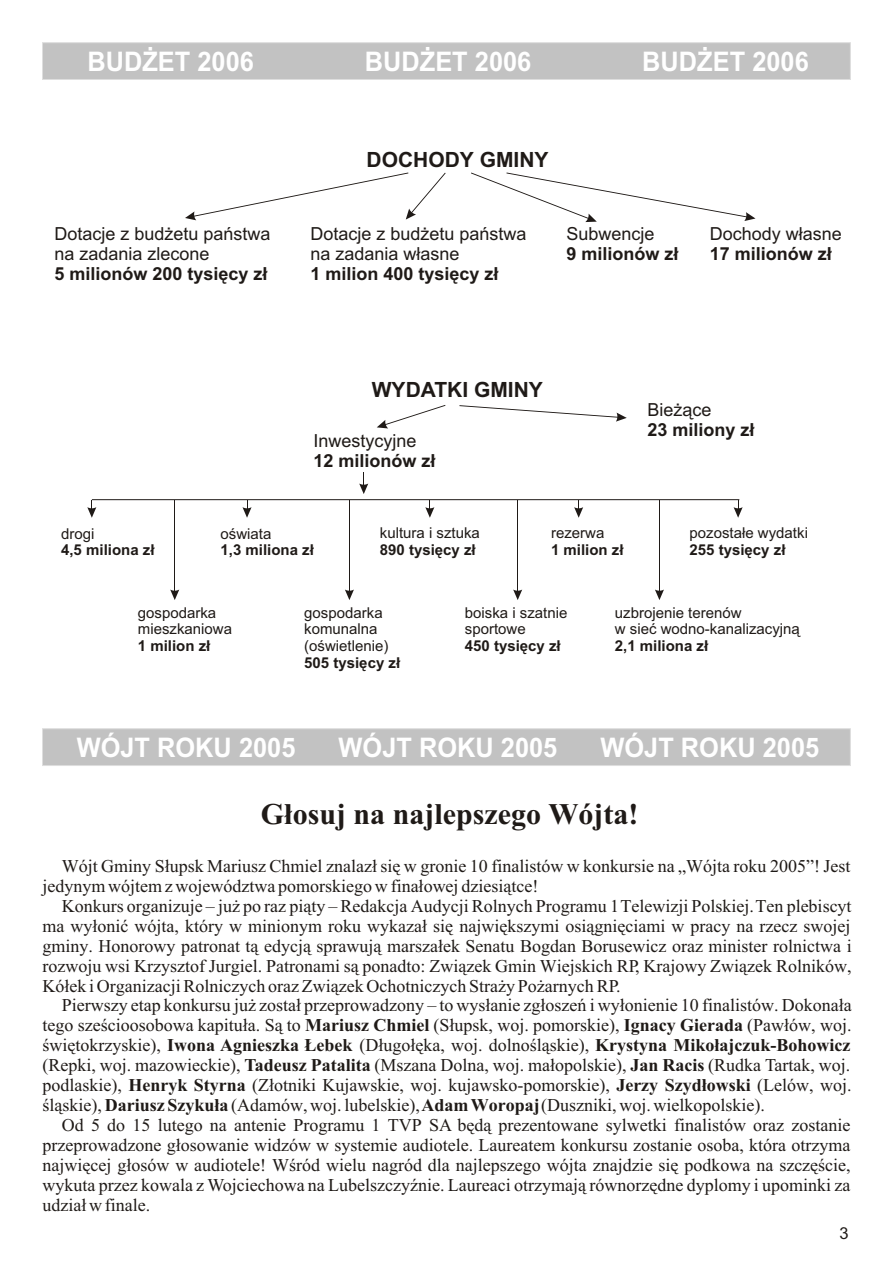
<style>
.page{position:relative;width:894px;height:1263px;background:#fff}
.page>*{position:absolute;margin:0;border:0;box-sizing:border-box;transform-origin:0 0}
.t1{font:700 30px "Times New Roman CE";color:#1f1a17}
.t2{font:700 27px "Arial CE";color:#fff;scale:.94 1}
.t3{font:700 21px "Arial CE";color:#1f1a17}
.t4{font:18px/20px "Times New Roman CE";color:#1f1a17;text-align:justify}
.t5{font:18px/20.1px "Arial CE";color:#1f1a17}
.t6{font:700 18px "Arial CE";color:#1f1a17}
.t7{font:16.5px "Arial CE";color:#1f1a17}
.t8{font:15px/16.8px "Arial CE";color:#1f1a17}
.t9{font:700 15px "Arial CE";color:#1f1a17}
.s1{font-weight:700}
</style>
<div class="page">
<div style="left:42px;top:43px;width:809px;height:37px;background:#c2c2c2;border:1px solid #dedede"></div>
<div style="left:42px;top:729px;width:809px;height:37px;background:#c2c2c2;border:1px solid #dedede"></div>
<hr style="left:92px;top:499px;width:647px;height:1px;background:#1f1a17">
<hr style="left:174px;top:500px;width:1px;height:95px;background:#1f1a17">
<svg style="left:170px;top:590px;width:9px;height:10px"></svg>
<svg style="left:87px;top:500px;width:9px;height:18px"></svg>
<svg style="left:242px;top:500px;width:10px;height:18px"></svg>
<svg style="left:359px;top:472px;width:9px;height:22px"></svg>
<svg style="left:377px;top:405px;width:68px;height:23px"></svg>
<svg style="left:471px;top:173px;width:285px;height:49px"></svg>
<svg style="left:185px;top:173px;width:261px;height:47px"></svg>
<svg style="left:459px;top:405px;width:168px;height:17px"></svg>
<svg style="left:425px;top:500px;width:9px;height:18px"></svg>
<svg style="left:574px;top:500px;width:9px;height:18px"></svg>
<svg style="left:734px;top:500px;width:9px;height:18px"></svg>
<hr style="left:349px;top:500px;width:1px;height:95px;background:#1f1a17">
<svg style="left:345px;top:590px;width:9px;height:10px"></svg>
<hr style="left:517px;top:500px;width:1px;height:95px;background:#1f1a17">
<svg style="left:513px;top:590px;width:9px;height:10px"></svg>
<hr style="left:659px;top:500px;width:1px;height:95px;background:#1f1a17">
<svg style="left:655px;top:590px;width:9px;height:10px"></svg>
<h2 class="t2" style="left:87px;top:51px;width:179px">BUD¯ET 2006</h2>
<p class="t5" style="left:54px;top:225px;width:218px">Dotacje z bud¿etu pañstwa na zadania zlecone</p>
<p class="t6" style="left:54px;top:267px;width:215px">5 milionów 200 tysiêcy z³</p>
<h2 class="t2" style="left:365px;top:51px;width:179px">BUD¯ET 2006</h2>
<h2 class="t2" style="left:642px;top:51px;width:179px">BUD¯ET 2006</h2>
<p class="t3" style="left:367px;top:152px;width:183px">DOCHODY GMINY</p>
<p class="t5" style="left:310px;top:225px;width:218px">Dotacje z bud¿etu pañstwa na zadania w³asne</p>
<p class="t6" style="left:310px;top:267px;width:190px">1 milion 400 tysiêcy z³</p>
<p class="t5" style="left:566px;top:225px;width:90px">Subwencje</p>
<p class="t6" style="left:566px;top:247px;width:114px">9 milionów z³</p>
<p class="t5" style="left:710px;top:225px;width:134px">Dochody w³asne</p>
<p class="t6" style="left:710px;top:247px;width:124px">17 milionów z³</p>
<p class="t3" style="left:372px;top:382px;width:173px">WYDATKI GMINY</p>
<p class="t5" style="left:313px;top:432px;width:105px">Inwestycyjne</p>
<p class="t6" style="left:313px;top:454px;width:124px">12 milionów z³</p>
<p class="t5" style="left:648px;top:401px;width:66px">Bie¿¹ce</p>
<p class="t6" style="left:648px;top:423px;width:109px">23 miliony z³</p>
<p class="t8" style="left:61px;top:526px;width:35px">drogi</p>
<p class="t9" style="left:61px;top:544px;width:95px">4,5 miliona z³</p>
<p class="t8" style="left:221px;top:526px;width:52px">oœwiata</p>
<p class="t9" style="left:221px;top:544px;width:95px">1,3 miliona z³</p>
<p class="t8" style="left:380px;top:526px;width:102px">kultura i sztuka</p>
<p class="t9" style="left:380px;top:544px;width:97px">890 tysiêcy z³</p>
<p class="t8" style="left:551px;top:526px;width:55px">rezerwa</p>
<p class="t9" style="left:551px;top:544px;width:74px">1 milion z³</p>
<p class="t8" style="left:690px;top:526px;width:120px">pozosta³e wydatki</p>
<p class="t9" style="left:690px;top:544px;width:97px">255 tysiêcy z³</p>
<p class="t8" style="left:138px;top:605px;width:96px">gospodarka mieszkaniowa</p>
<p class="t9" style="left:138px;top:640px;width:74px">1 milion z³</p>
<p class="t8" style="left:304px;top:605px;width:86px">gospodarka komunalna (oœwietlenie)</p>
<p class="t9" style="left:304px;top:657px;width:97px">505 tysiêcy z³</p>
<p class="t8" style="left:465px;top:605px;width:104px">boiska i szatnie sportowe</p>
<p class="t9" style="left:465px;top:640px;width:97px">450 tysiêcy z³</p>
<p class="t8" style="left:615px;top:605px;width:187px">uzbrojenie terenów<br>w sieæ wodno-kanalizacyjn¹</p>
<p class="t9" style="left:615px;top:640px;width:95px">2,1 miliona z³</p>
<h2 class="t2" style="left:77px;top:737px;width:234px">WÓJT ROKU 2005</h2>
<h2 class="t2" style="left:339px;top:737px;width:234px">WÓJT ROKU 2005</h2>
<h2 class="t2" style="left:601px;top:737px;width:234px">WÓJT ROKU 2005</h2>
<h1 class="t1" style="left:261px;top:804px;width:379px">G³osuj na najlepszego Wójta!</h1>
<p class="t4" style="left:43px;top:858px;width:809px;text-indent:19px">Wójt Gminy S³upsk Mariusz Chmiel znalaz³ siê w gronie 10 finalistów w konkursie na „Wójta roku 2005”! Jest jedynym wójtem z województwa pomorskiego w fina³owej dziesi¹tce!</p>
<p class="t4" style="left:43px;top:898px;width:811px;text-indent:19px">Konkurs organizuje – ju¿ po raz pi¹ty – Redakcja Audycji Rolnych Programu 1 Telewizji Polskiej. Ten plebiscyt ma wy³oniæ wójta, który w minionym roku wykaza³ siê najwiêkszymi osi¹gniêciami w pracy na rzecz swojej gminy. Honorowy patronat t¹ edycj¹ sprawuj¹ marsza³ek Senatu Bogdan Borusewicz oraz minister rolnictwa i rozwoju wsi Krzysztof Jurgiel. Patronami s¹ ponadto: Zwi¹zek Gmin Wiejskich RP, Krajowy Zwi¹zek Rolników, Kó³ek i Organizacji Rolniczych oraz Zwi¹zek Ochotniczych Stra¿y Po¿arnych RP.</p>
<p class="t4" style="left:43px;top:997px;width:811px;text-indent:19px">Pierwszy etap konkursu ju¿ zosta³ przeprowadzony – to wys³anie zg³oszeñ i wy³onienie 10 finalistów. Dokona³a tego szeœcioosobowa kapitu³a. S¹ to <span class="s1">Mariusz Chmiel</span> (S³upsk, woj. pomorskie), <span class="s1">Ignacy Gierada</span> (Paw³ów, woj. œwiêtokrzyskie), <span class="s1">Iwona Agnieszka £ebek</span> (D³ugo³êka, woj. dolnoœl¹skie), <span class="s1">Krystyna Miko³ajczuk-Bohowicz </span>(Repki, woj. mazowieckie), <span class="s1">Tadeusz Patalita</span> (Mszana Dolna, woj. ma³opolskie), <span class="s1">Jan Racis</span> (Rudka Tartak, woj. podlaskie), <span class="s1">Henryk Styrna</span> (Z³otniki Kujawskie, woj. kujawsko-pomorskie), <span class="s1">Jerzy Szyd³owski</span> (Lelów, woj. œl¹skie), <span class="s1">Dariusz Szyku³a</span> (Adamów, woj. lubelskie), <span class="s1">Adam Woropaj</span> (Duszniki, woj. wielkopolskie).</p>
<p class="t4" style="left:43px;top:1117px;width:810px;text-indent:19px">Od 5 do 15 lutego na antenie Programu 1 TVP SA bêd¹ prezentowane sylwetki finalistów oraz zostanie przeprowadzone g³osowanie widzów w systemie audiotele. Laureatem konkursu zostanie osoba, która otrzyma najwiêcej g³osów w audiotele! Wœród wielu nagród dla najlepszego wójta znajdzie siê podkowa na szczêœcie, wykuta przez kowala z Wojciechowa na LubelszczyŸnie. Laureaci otrzymaj¹ równorzêdne dyplomy i upominki za udzia³ w finale.</p>
<p class="t7" style="left:840px;top:1227px;width:11px">3</p>
</div>
